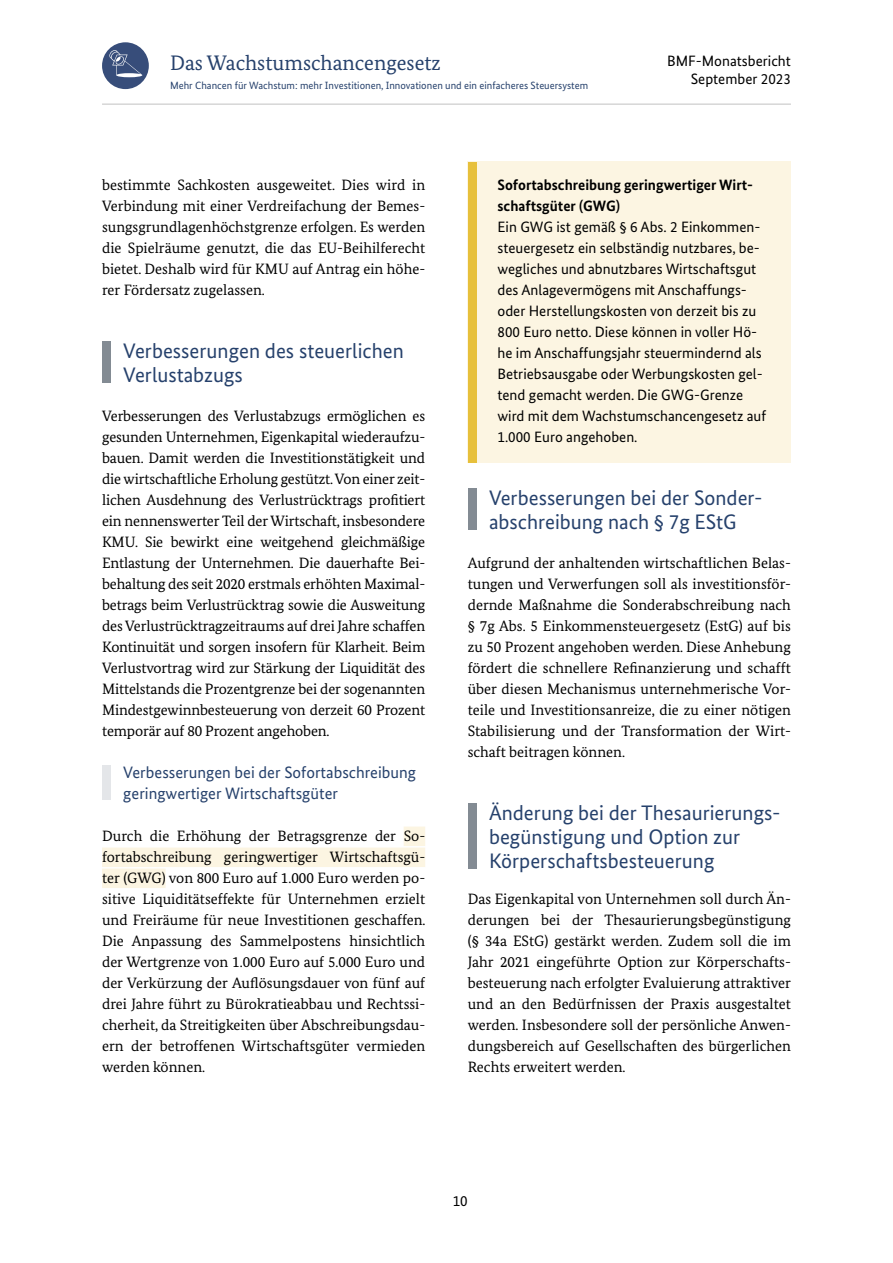
<style>
.page{position:relative;width:893px;height:1263px;background:#fff}
.page>*{position:absolute;margin:0;border:0;box-sizing:border-box;transform-origin:0 0}
.Überschrift_dritte_Ebene{font:21px/24px "Bundes Sans";color:#26416c}
.t1{font:21px "Bundes Serif";color:#26416c}
.Überschrift_vierte_Ebene{font:16.5px/21px "Bundes Sans";color:#26416c}
.Zweispaltiger_Fließtext{font:15px/21px "Bundes Serif";color:#000;text-align:justify}
.Hintergrundwissen{font:15px/21px "Bundes Sans";color:#000;text-align:right}
.t2{font:10.5px "Bundes Sans";color:#26416c}
.s1{font-weight:700}
</style>
<div class="page">
<hr style="left:102px;top:103px;width:689px;height:2px;background:#d6d6d6">
<div style="left:102px;top:341px;width:9px;height:42px;background:#838b93"></div>
<div style="left:102px;top:765px;width:9px;height:35px;background:#e4e6e9"></div>
<div style="left:404px;top:826px;width:21px;height:20px;background:#fcf5e2"></div>
<div style="left:102px;top:847px;width:323px;height:20px;background:#fcf5e2"></div>
<div style="left:102px;top:868px;width:64px;height:20px;background:#fcf5e2"></div>
<div style="left:468px;top:161px;width:323px;height:301px;background:#fcf5e2"></div>
<div style="left:468px;top:488px;width:8px;height:42px;background:#838b93"></div>
<div style="left:468px;top:803px;width:8px;height:66px;background:#838b93"></div>
<div style="left:468px;top:163px;width:8px;height:300px;background:#e7c03b"></div>
<div style="left:102px;top:42px;width:47px;height:47px;background:#374d7a;border-radius:50%"></div>
<svg style="left:109px;top:50px;width:33px;height:27px"></svg>
<h1 class="t1" style="left:170px;top:50px;width:272px">Das Wachstumschancengesetz</h1>
<p class="Hintergrundwissen" style="left:667px;top:51px;width:125px;line-height:18px">BMF-Monatsbericht<br>September 2023</p>
<p class="t2" style="left:170px;top:79px;width:420px">Mehr Chancen für Wachstum: mehr Investitionen, Innovationen und ein einfacheres Steuersystem</p>
<p class="Zweispaltiger_Fließtext" style="left:102px;top:174px;width:325px">bestimmte Sachkosten ausgeweitet. Dies wird in Verbindung mit einer Verdreifachung der Bemes&shy;sungsgrundlagenhöchstgrenze erfolgen. Es werden die Spielräume genutzt, die das EU-Beihilferecht bietet. Deshalb wird für KMU auf Antrag ein höhe&shy;rer Fördersatz zugelassen.</p>
<h4 class="Überschrift_dritte_Ebene" style="left:123px;top:338px;width:282px">Verbesserungen des steuerlichen<br>Verlustabzugs</h4>
<p class="Zweispaltiger_Fließtext" style="left:102px;top:405px;width:325px">Verbesserungen des Verlustabzugs ermöglichen es gesunden Unternehmen, Eigenkapital wiederaufzu&shy;bauen. Damit werden die Investitionstätigkeit und die wirtschaftliche Erholung gestützt. Von einer zeit&shy;lichen Ausdehnung des Verlustrücktrags profitiert ein nennenswerter Teil der Wirtschaft, insbesondere KMU. Sie bewirkt eine weitgehend gleichmäßige Entlastung der Unternehmen. Die dauerhafte Bei&shy;behaltung des seit 2020 erstmals erhöhten Maximal&shy;betrags beim Verlustrücktrag sowie die Ausweitung des Verlustrücktragzeitraums auf drei Jahre schaffen Kontinuität und sorgen insofern für Klarheit. Beim Verlustvortrag wird zur Stärkung der Liquidität des Mittelstands die Prozentgrenze bei der sogenannten Mindestgewinnbesteuerung von derzeit 60 Prozent temporär auf 80 Prozent angehoben.</p>
<h5 class="Überschrift_vierte_Ebene" style="left:123px;top:761px;width:294px">Verbesserungen bei der Sofortabschreibung geringwertiger Wirtschaftsgüter</h5>
<p class="Zweispaltiger_Fließtext" style="left:102px;top:825px;width:325px">Durch die Erhöhung der Betragsgrenze der So&shy;fortabschreibung geringwertiger Wirtschaftsgü&shy;ter (GWG) von 800 Euro auf 1.000 Euro werden po&shy;sitive Liquiditätseffekte für Unternehmen erzielt und Freiräume für neue Investitionen geschaffen.<br>Die Anpassung des Sammelpostens hinsichtlich der Wertgrenze von 1.000 Euro auf 5.000 Euro und der Verkürzung der Auflösungsdauer von fünf auf drei Jahre führt zu Bürokratieabbau und Rechtssi&shy;cherheit, da Streitigkeiten über Abschreibungsdau&shy;ern der betroffenen Wirtschaftsgüter vermieden werden können.</p>
<p class="Hintergrundwissen" style="left:497px;top:174px;width:270px;text-align:left"><span class="s1">Sofortabschreibung geringwertiger Wirt&shy;schaftsgüter (GWG)<br></span>Ein GWG ist gemäß § 6 Abs. 2 Einkommen&shy;steuergesetz ein selbständig nutzbares, be&shy;wegliches und abnutzbares Wirtschaftsgut des Anlagevermögens mit Anschaffungs&shy;oder Herstellungskosten von derzeit bis zu 800 Euro netto. Diese können in voller Hö&shy;he im Anschaffungsjahr steuermindernd als Betriebsausgabe oder Werbungskosten gel&shy;tend gemacht werden. Die GWG-Grenze wird mit dem Wachstumschancengesetz auf 1.000 Euro angehoben.</p>
<h4 class="Überschrift_dritte_Ebene" style="left:489px;top:485px;width:272px">Verbesserungen bei der Sonder&shy;abschreibung nach § 7g EStG</h4>
<p class="Zweispaltiger_Fließtext" style="left:468px;top:552px;width:325px">Aufgrund der anhaltenden wirtschaftlichen Belas&shy;tungen und Verwerfungen soll als investitionsför&shy;dernde Maßnahme die Sonderabschreibung nach § 7g Abs. 5 Einkommensteuergesetz (EstG) auf bis zu 50 Prozent angehoben werden. Diese Anhebung fördert die schnellere Refinanzierung und schafft über diesen Mechanismus unternehmerische Vor&shy;teile und Investitionsanreize, die zu einer nötigen Stabilisierung und der Transformation der Wirt&shy;schaft beitragen können.</p>
<h4 class="Überschrift_dritte_Ebene" style="left:489px;top:800px;width:290px">Änderung bei der Thesaurierungs&shy;begünstigung und Option zur<br>Körperschaftsbesteuerung</h4>
<p class="Zweispaltiger_Fließtext" style="left:468px;top:888px;width:325px">Das Eigenkapital von Unternehmen soll durch Än&shy;derungen bei der Thesaurierungsbegünstigung (§ 34a EStG) gestärkt werden. Zudem soll die im Jahr 2021 eingeführte Option zur Körperschafts&shy;besteuerung nach erfolgter Evaluierung attraktiver und an den Bedürfnissen der Praxis ausgestaltet werden. Insbesondere soll der persönliche Anwen&shy;dungsbereich auf Gesellschaften des bürgerlichen Rechts erweitert werden.</p>
<p class="Hintergrundwissen" style="left:453px;top:1190px;width:16px">10</p>
</div>
